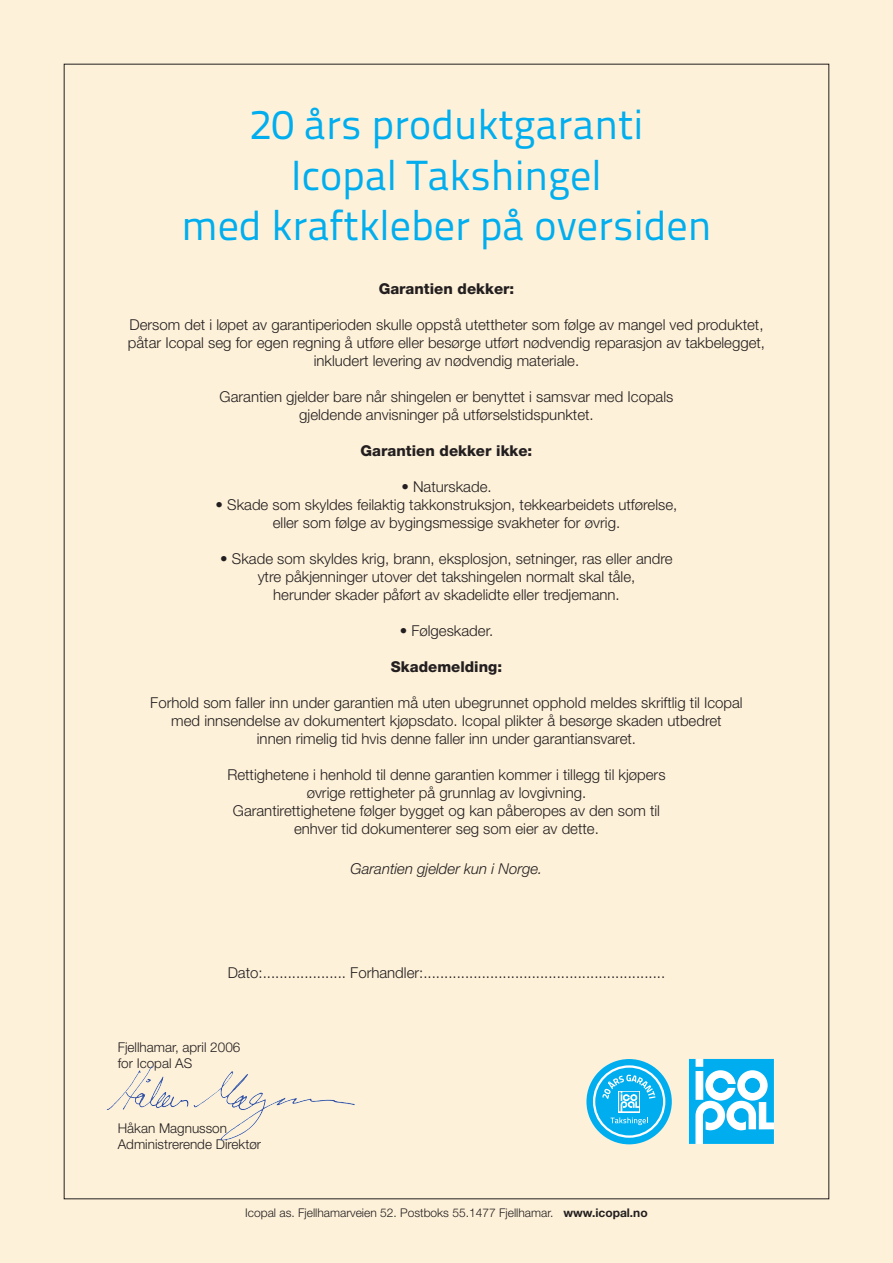
<style>
.page{position:relative;width:893px;height:1263px;background:#fef1d9}
.page>*{position:absolute;margin:0;border:0;box-sizing:border-box;transform-origin:0 0}
.t1{font:42px/50.4px "Titillium Text 25 L 400 wt";color:#00aeef;text-align:center}
.t2{font:300 15px/18px "Helvetica Neue";color:#231f20;text-align:center}
.t3{font:800 15px "Helvetica Neue";color:#231f20}
.t4{font:italic 300 15px "Helvetica Neue";color:#231f20}
.t5{font:300 13.5px/16.2px "Helvetica Neue";color:#231f20}
.t6{font:300 12px "Helvetica Neue";color:#231f20}
.s1{font-weight:700}
</style>
<div class="page">
<svg style="left:689px;top:1059px;width:85px;height:85px;background:#61cdf5"></svg>
<svg style="left:586px;top:1059px;width:86px;height:85px;background:#1cb6f0"></svg>
<svg style="left:618px;top:1111px;width:22px;height:1px"></svg>
<svg style="left:602px;top:1075px;width:53px;height:36px;background:#39c0f2"></svg>
<div style="left:593px;top:1065px;width:72px;height:73px;border:2px solid #fff;border-radius:50%"></div>
<svg style="left:611px;top:1117px;width:37px;height:8px"></svg>
<img style="left:106px;top:1066px;width:249px;height:75px">
<h1 class="t1" style="left:181px;top:97px;width:532px">20 års produktgaranti<br>Icopal Takshingel<br>med kraftkleber på oversiden</h1>
<p class="t3" style="left:379px;top:280px;width:137px">Garantien dekker:</p>
<p class="t2" style="left:128px;top:315px;width:639px">Dersom det i løpet av garantiperioden skulle oppstå utettheter som følge av mangel ved produktet, påtar Icopal seg for egen regning å utføre eller besørge utført nødvendig reparasjon av takbelegget, inkludert levering av nødvendig materiale.</p>
<p class="t2" style="left:220px;top:387px;width:455px">Garantien gjelder bare når shingelen er benyttet i samsvar med Icopals gjeldende anvisninger på utførselstidspunktet.</p>
<p class="t3" style="left:361px;top:442px;width:173px">Garantien dekker ikke:</p>
<p class="t2" style="left:401px;top:477px;width:92px">• Naturskade.</p>
<p class="t2" style="left:216px;top:495px;width:463px">• Skade som skyldes feilaktig takkonstruksjon, tekkearbeidets utførelse, eller som følge av bygingsmessige svakheter for øvrig.</p>
<p class="t2" style="left:220px;top:549px;width:454px">• Skade som skyldes krig, brann, eksplosjon, setninger, ras eller andre ytre påkjenninger utover det takshingelen normalt skal tåle,<br>herunder skader påført av skadelidte eller tredjemann.</p>
<p class="t2" style="left:400px;top:621px;width:95px">• Følgeskader.</p>
<p class="t3" style="left:391px;top:658px;width:113px">Skademelding:</p>
<p class="t2" style="left:150px;top:693px;width:594px">Forhold som faller inn under garantien må uten ubegrunnet opphold meldes skriftlig til Icopal med innsendelse av dokumentert kjøpsdato. Icopal plikter å besørge skaden utbedret<br>innen rimelig tid hvis denne faller inn under garantiansvaret.</p>
<p class="t2" style="left:227px;top:765px;width:440px">Rettighetene i henhold til denne garantien kommer i tillegg til kjøpers øvrige rettigheter på grunnlag av lovgivning.<br>Garantirettighetene følger bygget og kan påberopes av den som til enhver tid dokumenterer seg som eier av dette.</p>
<p class="t4" style="left:351px;top:859px;width:193px">Garantien gjelder kun i Norge.</p>
<p class="t2" style="left:228px;top:963px;width:439px">Dato:.................... Forhandler:..........................................................</p>
<p class="t5" style="left:118px;top:1039px;width:124px">Fjellhamar, april 2006 for Icopal AS</p>
<p class="t5" style="left:118px;top:1120px;width:145px">Håkan Magnusson<br>Administrerende Direktør</p>
<p class="t6" style="left:245px;top:1205px;width:404px">Icopal as. Fjellhamarveien 52. Postboks 55.1477 Fjellhamar. <span class="s1">www.icopal.no</span></p>
</div>
